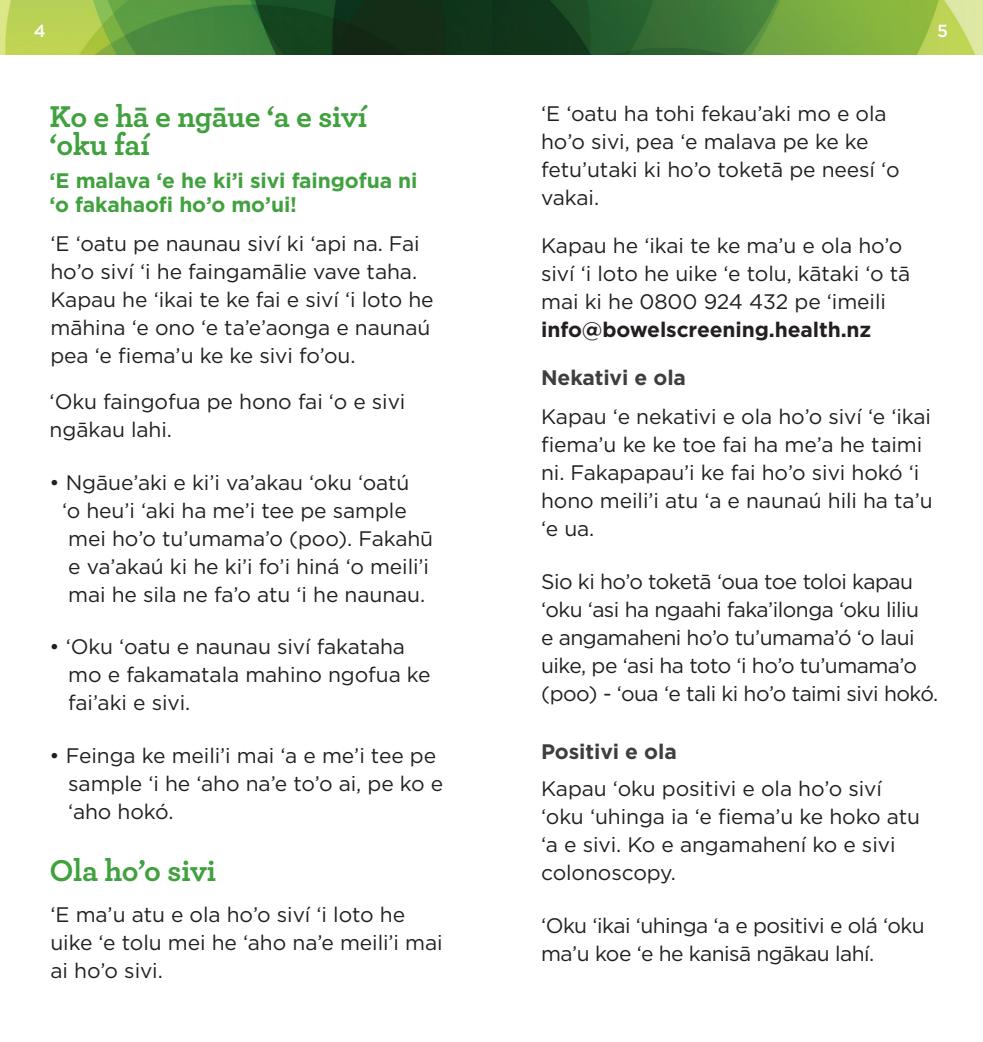
<style>
.page{position:relative;width:983px;height:1042px;background:#fff}
.page>*{position:absolute;margin:0;border:0;box-sizing:border-box;transform-origin:0 0}
.TTS_Subhead_L1{font:700 31.5px/28px "Archer";letter-spacing:-.015em;color:#40a13e}
.TTS_Body_text{font:21px/28px "Gotham";letter-spacing:-.005em;color:#231f20}
.TTS_Body_text-2{font:21px/28px "Gotham";letter-spacing:-.025em;color:#231f20}
.TTS_Body_text-3{font:700 21px/24.5px "Gotham";letter-spacing:-.005em;color:#42a13f}
.TTS_Body_text-4{font:700 21px "Gotham";letter-spacing:-.005em;color:#3e3e3f}
.t1{font:500 17.5px "Gotham";color:#fff}
.s1{font-weight:700}
</style>
<div class="page">
<img style="left:0;top:0;width:982px;height:55px">
<p class="t1" style="left:34px;top:19px;width:13px">4</p>
<p class="t1" style="left:937px;top:19px;width:12px">5</p>
<p class="TTS_Subhead_L1" style="left:50px;top:100px;width:319px">Ko e hā e ngāue ‘a e siví ‘oku faí</p>
<p class="TTS_Body_text-3" style="left:50px;top:168px;width:369px">‘E malava ‘e he ki’i sivi faingofua ni ‘o fakahaofi ho’o mo’ui!</p>
<p class="TTS_Body_text" style="left:50px;top:229px;width:384px">‘E ‘oatu pe naunau siví ki ‘api na. Fai ho’o siví ‘i he faingamālie vave taha.<br>Kapau he ‘ikai te ke fai e siví ‘i loto he māhina ‘e ono ‘e ta’e’aonga e naunaú pea ‘e fiema’u ke ke sivi fo’ou.</p>
<p class="TTS_Body_text" style="left:50px;top:387px;width:357px">‘Oku faingofua pe hono fai ‘o e sivi ngākau lahi.</p>
<p class="TTS_Body_text" style="left:62px;top:468px;width:372px;text-indent:-12px">• Ngāue’aki e ki’i va’akau ‘oku ‘oatú<br>‘o heu’i ‘aki ha me’i tee pe sample mei ho’o tu’umama’o (poo). Fakahū e va’akaú ki he ki’i fo’i hiná ‘o meili’i mai he sila ne fa’o atu ‘i he naunau.</p>
<p class="TTS_Body_text" style="left:68px;top:632px;width:364px;text-indent:-19px">• ‘Oku ‘oatu e naunau siví fakataha mo e fakamatala mahino ngofua ke fai’aki e sivi.</p>
<p class="TTS_Body_text" style="left:68px;top:741px;width:376px;text-indent:-19px">• Feinga ke meili’i mai ‘a e me’i tee pe sample ‘i he ‘aho na’e to’o ai, pe ko e ‘aho hokó.</p>
<p class="TTS_Subhead_L1" style="left:50px;top:854px;width:168px">Ola ho’o sivi</p>
<p class="TTS_Body_text" style="left:50px;top:900px;width:393px">‘E ma’u atu e ola ho’o siví ‘i loto he uike ‘e tolu mei he ‘aho na’e meili’i mai ai ho’o sivi.</p>
<p class="TTS_Body_text" style="left:541px;top:99px;width:360px">‘E ‘oatu ha tohi fekau’aki mo e ola ho’o sivi, pea ‘e malava pe ke ke fetu’utaki ki ho’o toketā pe neesí ‘o vakai.</p>
<p class="TTS_Body_text" style="left:541px;top:231px;width:370px">Kapau he ‘ikai te ke ma’u e ola ho’o siví ‘i loto he uike ‘e tolu, kātaki ‘o tā mai ki he 0800 924 432 pe ‘imeili <span class="s1">info@bowelscreening.health.nz</span></p>
<p class="TTS_Body_text-4" style="left:541px;top:364px;width:146px">Nekativi e ola</p>
<p class="TTS_Body_text" style="left:541px;top:402px;width:393px">Kapau ‘e nekativi e ola ho’o siví ‘e ‘ikai fiema’u ke ke toe fai ha me’a he taimi ni. Fakapapau’i ke fai ho’o sivi hokó ‘i hono meili’i atu ‘a e naunaú hili ha ta’u ‘e ua.</p>
<p class="TTS_Body_text-2" style="left:541px;top:567px;width:398px">Sio ki ho’o toketā ‘oua toe toloi kapau ‘oku ‘asi ha ngaahi faka’ilonga ‘oku liliu<br>e angamaheni ho’o tu’umama’ó ‘o laui uike, pe ‘asi ha toto ‘i ho’o tu’umama’o (poo) - ‘oua ‘e tali ki ho’o taimi sivi hokó.</p>
<p class="TTS_Body_text-4" style="left:541px;top:737px;width:137px">Positivi e ola</p>
<p class="TTS_Body_text" style="left:541px;top:774px;width:380px">Kapau ‘oku positivi e ola ho’o siví ‘oku ‘uhinga ia ‘e fiema’u ke hoko atu ‘a e sivi. Ko e angamahení ko e sivi colonoscopy.</p>
<p class="TTS_Body_text-2" style="left:541px;top:911px;width:385px">‘Oku ‘ikai ‘uhinga ‘a e positivi e olá ‘oku ma’u koe ‘e he kanisā ngākau lahí.</p>
</div>
